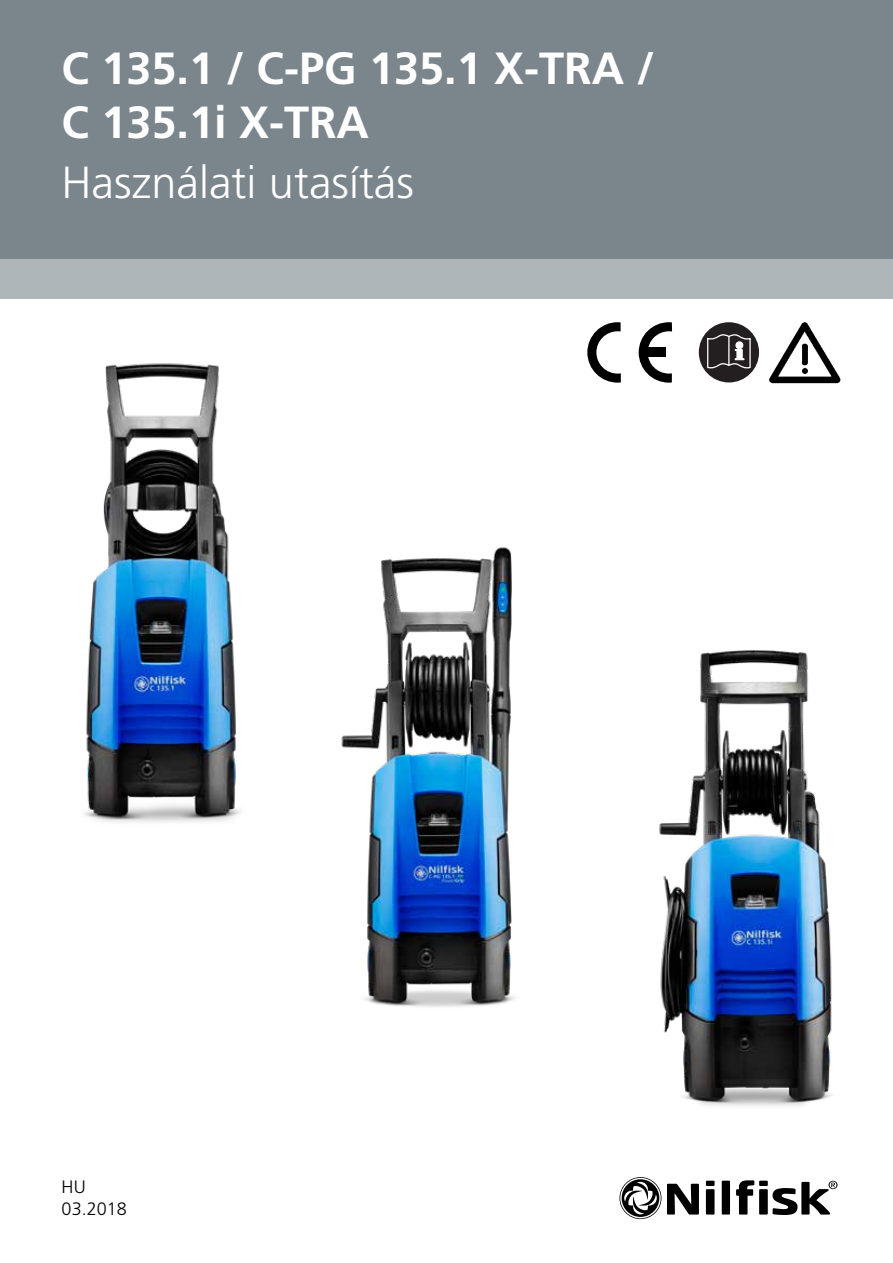
<style>
.page{position:relative;width:893px;height:1263px;background:#fff}
.page>*{position:absolute;margin:0;border:0;box-sizing:border-box;transform-origin:0 0}
.t1{font:700 45px/54px "Frutiger";color:#fff}
.t2{font:300 45px "Frutiger";color:#fff}
.t3{font:300 18px/21.6px "Frutiger";color:#000}
</style>
<div class="page">
<div style="left:0;top:0;width:893px;height:258px;background:#7b868c"></div>
<div style="left:0;top:258px;width:893px;height:41px;background:#afb6ba"></div>
<svg style="left:587px;top:322px;width:34px;height:61px"></svg>
<svg style="left:639px;top:322px;width:33px;height:61px"></svg>
<div style="left:645px;top:348px;width:21px;height:9px;background:#000"></div>
<div style="left:699px;top:322px;width:60px;height:60px;background:#231f20;border-radius:50%"></div>
<svg style="left:706px;top:331px;width:45px;height:38px"></svg>
<img style="left:769px;top:322px;width:72px;height:62px">
<div style="left:722px;top:1181px;width:8px;height:33px;background:#000"></div>
<svg style="left:667px;top:1184px;width:32px;height:30px"></svg>
<div style="left:706px;top:1189px;width:9px;height:25px;background:#000"></div>
<div style="left:759px;top:1189px;width:9px;height:25px;background:#000"></div>
<div style="left:706px;top:1181px;width:9px;height:5px;background:#000"></div>
<div style="left:759px;top:1181px;width:9px;height:5px;background:#000"></div>
<svg style="left:736px;top:1180px;width:18px;height:34px"></svg>
<svg style="left:772px;top:1181px;width:65px;height:34px"></svg>
<svg style="left:619px;top:1177px;width:42px;height:42px"></svg>
<img style="left:0;top:264px;width:478px;height:558px">
<img style="left:133px;top:463px;width:379px;height:544px">
<img style="left:455px;top:570px;width:377px;height:536px">
<p class="t1" style="left:61px;top:41px;width:594px">C 135.1 / C-PG 135.1 X-TRA /<br>C 135.1i X-TRA</p>
<p class="t2" style="left:61px;top:157px;width:354px">Használati utasítás</p>
<p class="t3" style="left:62px;top:1176px;width:67px">HU<br>03.2018</p>
</div>
